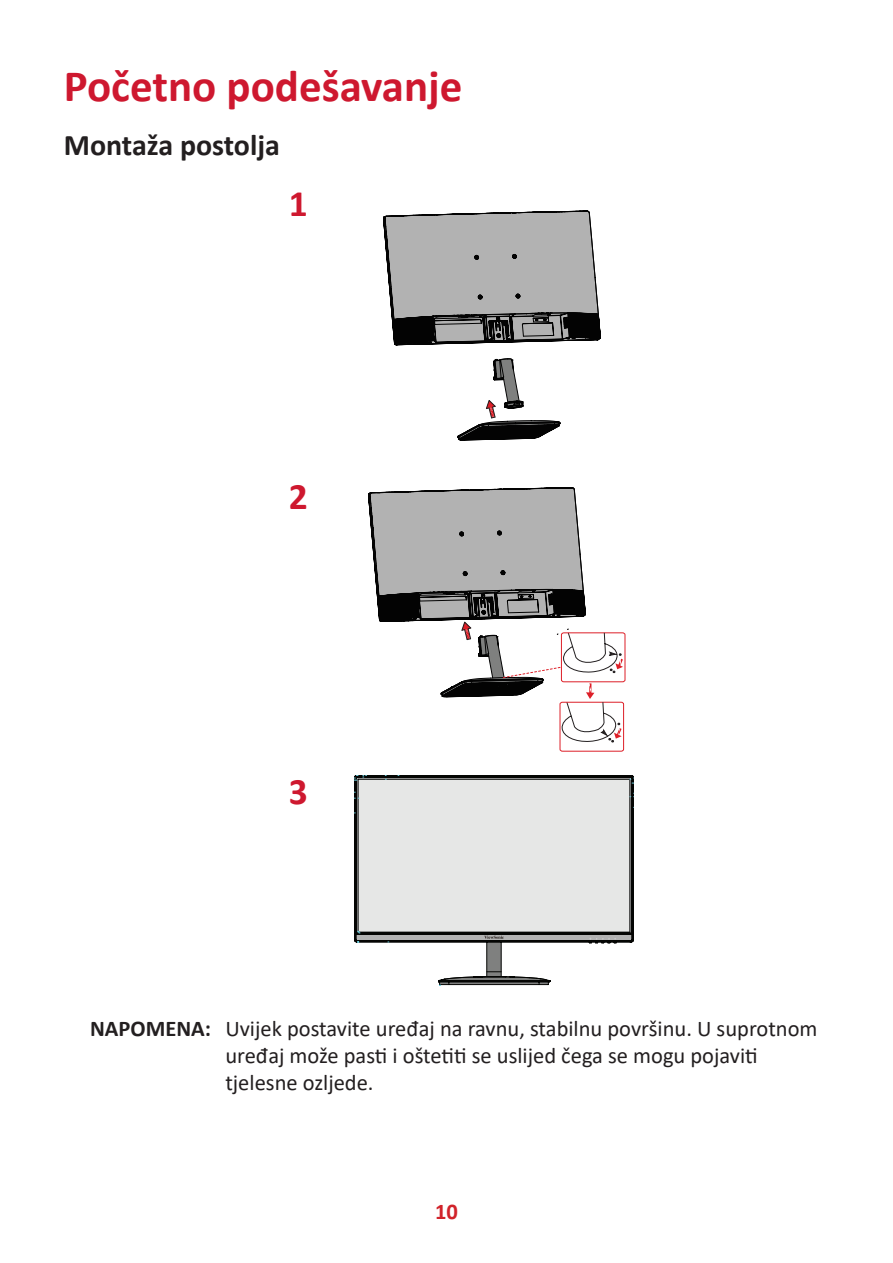
<style>
.page{position:relative;width:893px;height:1263px;background:#fff}
.page>*{position:absolute;margin:0;border:0;box-sizing:border-box;transform-origin:0 0}
.t1{font:700 45px "Calibri";color:#ce182f}
.t2{font:700 37.5px "Calibri";color:#ce182f}
.t3{font:700 30px "Calibri";color:#231f20}
.t4{font:22.5px/27px "Calibri";color:#231f20}
.t5{font:700 22.5px "Calibri";color:#d1232a}
.s1{font-weight:700}
</style>
<div class="page">
<svg style="left:383px;top:211px;width:218px;height:229px"></svg>
<div style="left:561px;top:633px;width:64px;height:49px;border:1px solid #dd1f28;border-radius:2px"></div>
<div style="left:560px;top:702px;width:64px;height:49px;border:1px solid #dd1f28;border-radius:2px"></div>
<svg style="left:368px;top:488px;width:255px;height:254px"></svg>
<svg style="left:354px;top:775px;width:280px;height:167px;background:#d3d4d3"></svg>
<svg style="left:589px;top:938px;width:27px;height:5px"></svg>
<svg style="left:354px;top:775px;width:13px;height:6px"></svg>
<svg style="left:630px;top:778px;width:4px;height:6px"></svg>
<svg style="left:354px;top:792px;width:5px;height:7px"></svg>
<svg style="left:630px;top:793px;width:4px;height:4px"></svg>
<svg style="left:438px;top:936px;width:111px;height:50px"></svg>
<h1 class="t1" style="left:64px;top:54px;width:400px">Početno podešavanje</h1>
<h3 class="t3" style="left:64px;top:124px;width:218px">Montaža postolja</h3>
<h2 class="t2" style="left:289px;top:177px;width:21px">1</h2>
<h2 class="t2" style="left:289px;top:470px;width:21px">2</h2>
<h2 class="t2" style="left:289px;top:765px;width:21px">3</h2>
<p class="t4" style="left:225px;top:1014px;width:594px;text-indent:-135px"><span class="s1">NAPOMENA:</span> Uvijek postavite uređaj na ravnu, stabilnu površinu. U suprotnom uređaj može pasti i oštetiti se uslijed čega se mogu pojaviti tjelesne ozljede.</p>
<p class="t5" style="left:435px;top:1196px;width:24px">10</p>
</div>
